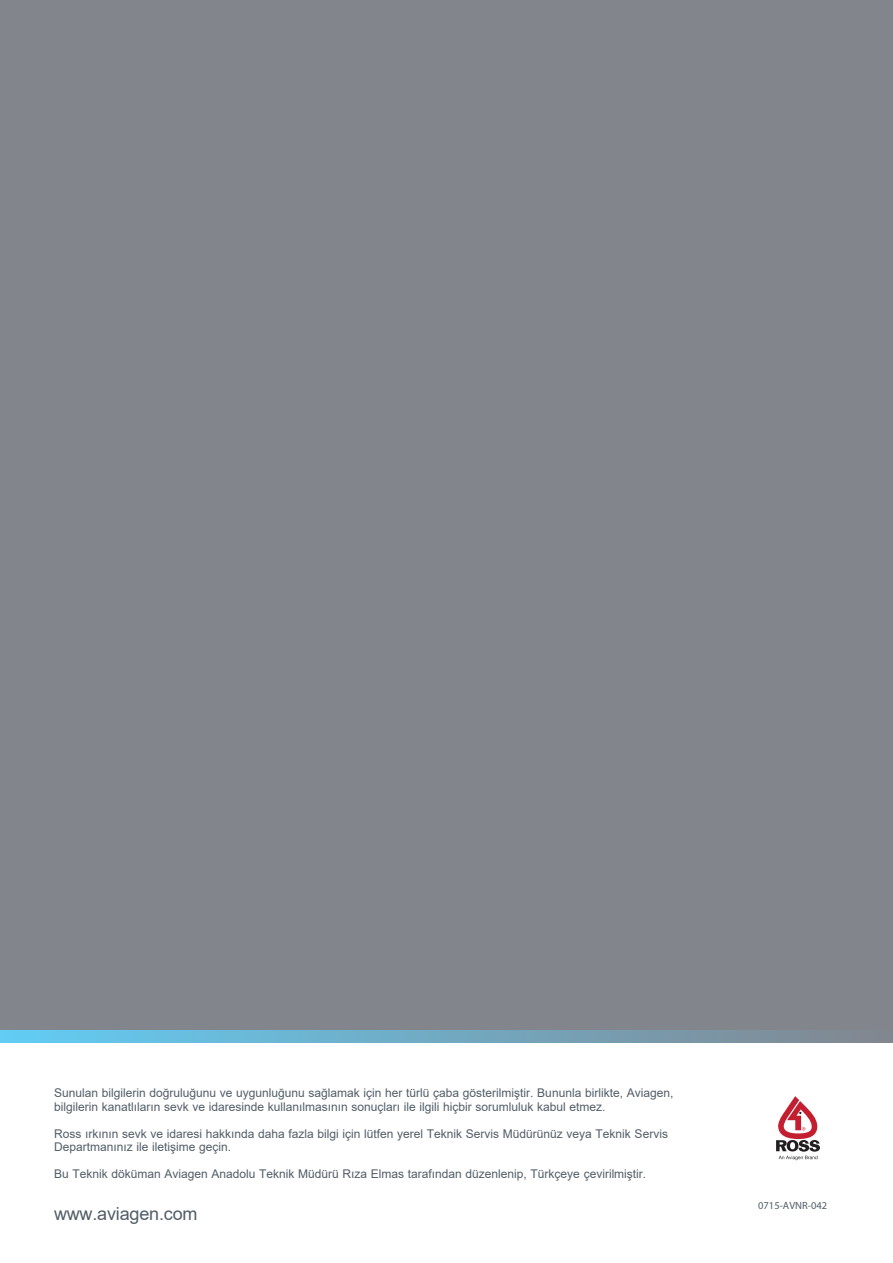
<style>
.page{position:relative;width:893px;height:1263px;background:#fff}
.page>*{position:absolute;margin:0;border:0;box-sizing:border-box;transform-origin:0 0}
.t1{font:18px "Arial";letter-spacing:-.01em;color:#525d67}
.t2{font:12px/13.5px "Arial";color:#525d67}
.t3{font:10.5px "Myriad Pro";color:#525d67}
</style>
<div class="page">
<div style="left:0;top:0;width:893px;height:1042px;background:#83858d"></div>
<svg style="left:0;top:1030px;width:817px;height:12px;background:#70acc6"></svg>
<svg style="left:776px;top:1096px;width:44px;height:64px"></svg>
<p class="t2" style="left:54px;top:1086px;width:621px">Sunulan bilgilerin doğruluğunu ve uygunluğunu sağlamak için her türlü çaba gösterilmiştir. Bununla birlikte, Aviagen, bilgilerin kanatlıların sevk ve idaresinde kullanılmasının sonuçları ile ilgili hiçbir sorumluluk kabul etmez.</p>
<p class="t2" style="left:54px;top:1126px;width:615px">Ross ırkının sevk ve idaresi hakkında daha fazla bilgi için lütfen yerel Teknik Servis Müdürünüz veya Teknik Servis<br>Departmanınız ile iletişime geçin.</p>
<p class="t2" style="left:54px;top:1167px;width:594px">Bu Teknik döküman Aviagen Anadolu Teknik Müdürü Rıza Elmas tarafından düzenlenip, Türkçeye çevirilmiştir.</p>
<h1 class="t1" style="left:54px;top:1201px;width:145px">www.aviagen.com</h1>
<p class="t3" style="left:758px;top:1199px;width:70px">0715-AVNR-042</p>
</div>
